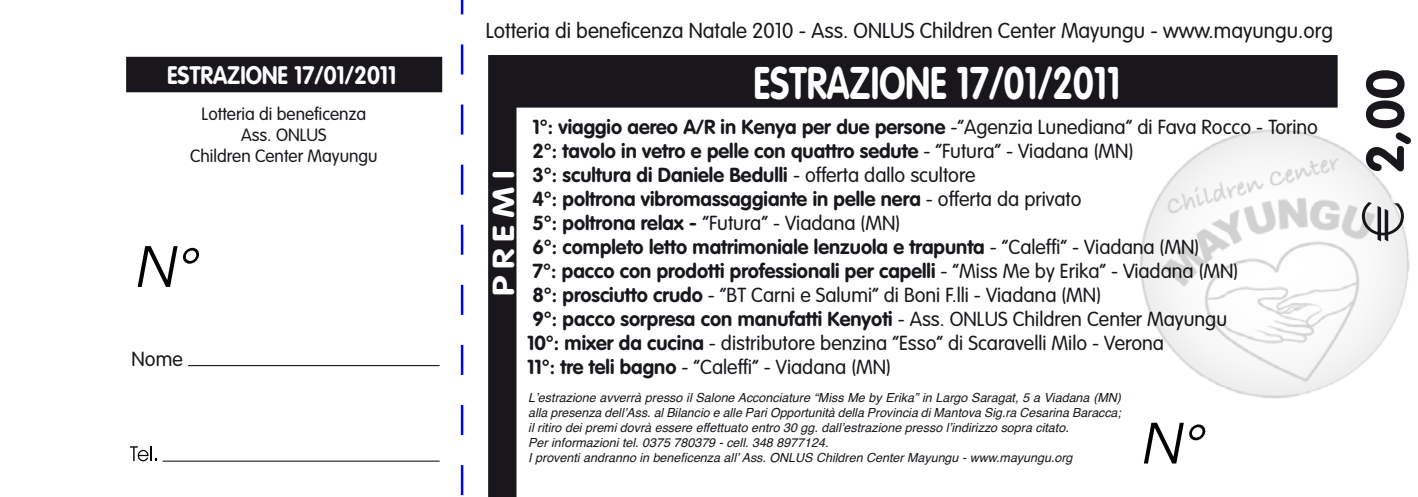
<style>
.page{position:relative;width:1418px;height:497px;background:#fff}
.page>*{position:absolute;margin:0;border:0;box-sizing:border-box;transform-origin:0 0}
.t1{font:700 52.5px "VAG Rounded";color:#1a171c}
.t2{font:700 45px "VAG Rounded";color:#fff;scale:.8 1}
.t3{font:700 30px "VAG Rounded";letter-spacing:.2em;color:#fff;scale:1.2 1}
.t4{font:700 25px "VAG Rounded";color:#fff;scale:.9 1}
.t5{font:300 21.25px "VAG Rounded";color:#1a171c}
.t6{font:700 20px/24px "VAG Rounded";color:#1a171c}
.t7{font:300 20px "VAG Rounded";color:#1a171c}
.t8{font:300 17.5px/21px "VAG Rounded";color:#1a171c;text-align:center}
.t9{font:italic 12.5px/15px "Helvetica";color:#1a171c}
.s1{font-weight:300}
.s2{font-family:"Euro AGC";font-weight:400}
</style>
<div class="page">
<svg style="left:461px;top:0;width:2px;height:496px"></svg>
<div style="left:127px;top:58px;width:314px;height:33px;background:#1a171c"></div>
<div style="left:126px;top:57px;width:316px;height:35px;border:2px solid #1a171c"></div>
<svg style="left:138px;top:246px;width:62px;height:40px"></svg>
<svg style="left:1144px;top:422px;width:61px;height:41px"></svg>
<svg style="left:130px;top:446px;width:26px;height:14px"></svg>
<hr style="left:162px;top:460px;width:277px;height:1px;background:#000">
<hr style="left:188px;top:365px;width:251px;height:1px;background:#000">
<div style="left:516px;top:56px;width:820px;height:50px;background:#1a171c"></div>
<div style="left:515px;top:55px;width:822px;height:52px;border:2px solid #1a171c"></div>
<div style="left:488px;top:55px;width:28px;height:441px;background:#1a171c"></div>
<img style="left:1140px;top:129px;width:270px;height:270px">
<p class="t4" style="left:167px;top:61px;width:256px">ESTRAZIONE 17/01/2011</p>
<p class="t8" style="left:190px;top:103px;width:189px">Lotteria di beneficenza<br>Ass. ONLUS<br>Children Center Mayungu</p>
<p class="t7" style="left:132px;top:347px;width:53px">Nome</p>
<p class="t5" style="left:486px;top:18px;width:848px">Lotteria di beneficenza Natale 2010 - Ass. ONLUS Children Center Mayungu - www.mayungu.org</p>
<h3 class="t3" style="left:486px;top:296px;width:106px;rotate:-90deg">PREMI</h3>
<h2 class="t2" style="left:753px;top:57px;width:460px">ESTRAZIONE 17/01/2011</h2>
<p class="t6" style="left:527px;top:115px;width:792px">1°: viaggio aereo A/R in Kenya per due persone <span class="s1">-“Agenzia Lunediana” di Fava Rocco - Torino </span>2°: tavolo in vetro e pelle con quattro sedute <span class="s1">- “Futura” - Viadana (MN)<br></span>3°: scultura di Daniele Bedulli <span class="s1">- offerta dallo scultore<br></span>4°: poltrona vibromassaggiante in pelle nera <span class="s1">- offerta da privato<br></span>5°: poltrona relax - <span class="s1">“Futura” - Viadana (MN)<br></span>6°: completo letto matrimoniale lenzuola e trapunta <span class="s1">- “Caleffi” - Viadana (MN)<br></span>7°: pacco con prodotti professionali per capelli <span class="s1">- “Miss Me by Erika” - Viadana (MN)<br></span>8°: prosciutto crudo <span class="s1">- “BT Carni e Salumi” di Boni F.lli - Viadana (MN)<br></span>9°: pacco sorpresa con manufatti Kenyoti <span class="s1">- Ass. ONLUS Children Center Mayungu<br></span>10°: mixer da cucina <span class="s1">- distributore benzina “Esso” di Scaravelli Milo - Verona<br></span>11°: tre teli bagno <span class="s1">- “Caleffi” - Viadana (MN)</span></p>
<p class="t9" style="left:528px;top:389px;width:594px">L’estrazione avverrà presso il Salone Acconciature “Miss Me by Erika” in Largo Saragat, 5 a Viadana (MN) alla presenza dell’Ass. al Bilancio e alle Pari Opportunità della Provincia di Mantova Sig.ra Cesarina Baracca; il ritiro dei premi dovrà essere effettuato entro 30 gg. dall’estrazione presso l’indirizzo sopra citato.<br>Per informazioni tel. 0375 780379 - cell. 348 8977124.<br>I proventi andranno in beneficenza all’ Ass. ONLUS Children Center Mayungu - www.mayungu.org</p>
<h1 class="t1" style="left:1354px;top:241px;width:173px;rotate:-90deg"><span class="s2">E</span> 2,00</h1>
</div>
